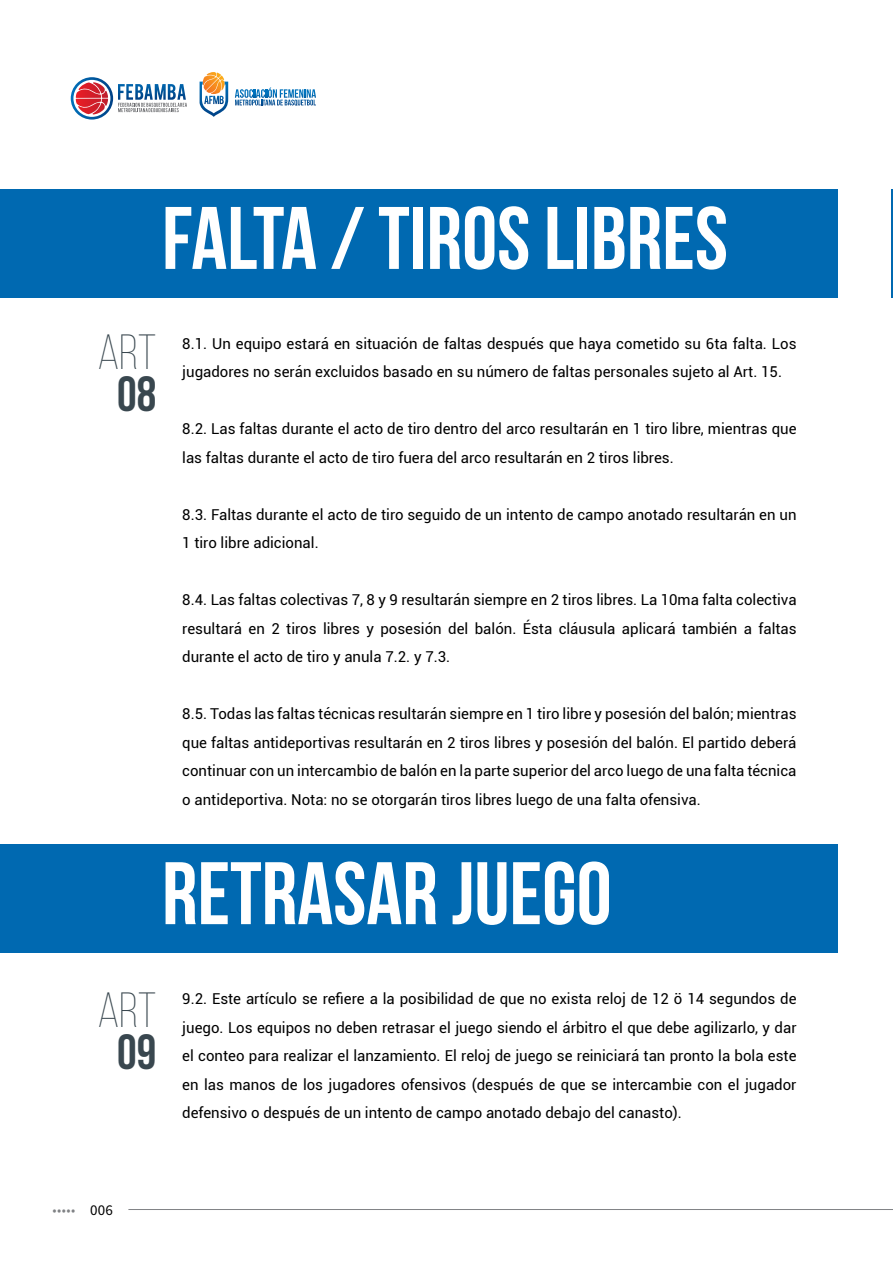
<style>
.page{position:relative;width:893px;height:1263px;background:#fff}
.page>*{position:absolute;margin:0;border:0;box-sizing:border-box;transform-origin:0 0}
.t1{font:88.5px "Bebas Neue";color:#fff}
.t2{font:300 49.35px "Bebas Neue";color:#39474f}
.t3{font:700 49.35px "Bebas Neue";color:#39474f}
.t4{font:15px/28.5px "Roboto";color:#000}
.t5{font:300 15px "Source Sans Pro";color:#808285}
.s1{font-weight:400;color:#000}
</style>
<div class="page">
<hr style="left:128px;top:1209px;width:765px;height:1px;background:#808285">
<hr style="left:891px;top:189px;width:2px;height:108px;background:#0069b1">
<div style="left:0;top:189px;width:837px;height:108px;background:#0069b1"></div>
<div style="left:0;top:844px;width:837px;height:108px;background:#0069b1"></div>
<svg style="left:71px;top:77px;width:116px;height:43px"></svg>
<svg style="left:200px;top:72px;width:28px;height:45px"></svg>
<svg style="left:235px;top:88px;width:81px;height:18px"></svg>
<h1 class="t1" style="left:162px;top:190px;width:567px">FALTA / TIROS LIBRES</h1>
<h2 class="t2" style="left:97px;top:326px;width:60px">Art</h2>
<h2 class="t3" style="left:117px;top:367px;width:41px">08</h2>
<p class="t4" style="left:182px;top:329px;width:616px">8.1. Un equipo estará en situación de faltas después que haya cometido su 6ta falta. Los jugadores no serán excluidos basado en su número de faltas personales sujeto al Art. 15.</p>
<p class="t4" style="left:182px;top:415px;width:616px">8.2. Las faltas durante el acto de tiro dentro del arco resultarán en 1 tiro libre, mientras que las faltas durante el acto de tiro fuera del arco resultarán en 2 tiros libres.</p>
<p class="t4" style="left:182px;top:500px;width:616px">8.3. Faltas durante el acto de tiro seguido de un intento de campo anotado resultarán en un<br>1 tiro libre adicional.</p>
<p class="t4" style="left:182px;top:586px;width:616px;text-align:justify">8.4. Las faltas colectivas 7, 8 y 9 resultarán siempre en 2 tiros libres. La 10ma falta colectiva resultará en 2 tiros libres y posesión del balón. Ésta cláusula aplicará también a faltas durante el acto de tiro y anula 7.2. y 7.3.</p>
<p class="t4" style="left:182px;top:700px;width:616px;text-align:justify">8.5. Todas las faltas técnicas resultarán siempre en 1 tiro libre y posesión del balón; mientras que faltas antideportivas resultarán en 2 tiros libres y posesión del balón. El partido deberá continuar con un intercambio de balón en la parte superior del arco luego de una falta técnica o antideportiva. Nota: no se otorgarán tiros libres luego de una falta ofensiva.</p>
<h1 class="t1" style="left:162px;top:845px;width:451px">RETRASAR JUEGO</h1>
<h2 class="t2" style="left:97px;top:984px;width:60px">Art</h2>
<h2 class="t3" style="left:117px;top:1025px;width:41px">09</h2>
<p class="t4" style="left:182px;top:985px;width:616px;text-align:justify">9.2. Este artículo se refiere a la posibilidad de que no exista reloj de 12 ö 14 segundos de juego. Los equipos no deben retrasar el juego siendo el árbitro el que debe agilizarlo, y dar el conteo para realizar el lanzamiento. El reloj de juego se reiniciará tan pronto la bola este en las manos de los jugadores ofensivos (después de que se intercambie con el jugador defensivo o después de un intento de campo anotado debajo del canasto).</p>
<p class="t5" style="left:53px;top:1200px;width:58px">••••• <span class="s1">006</span></p>
</div>
